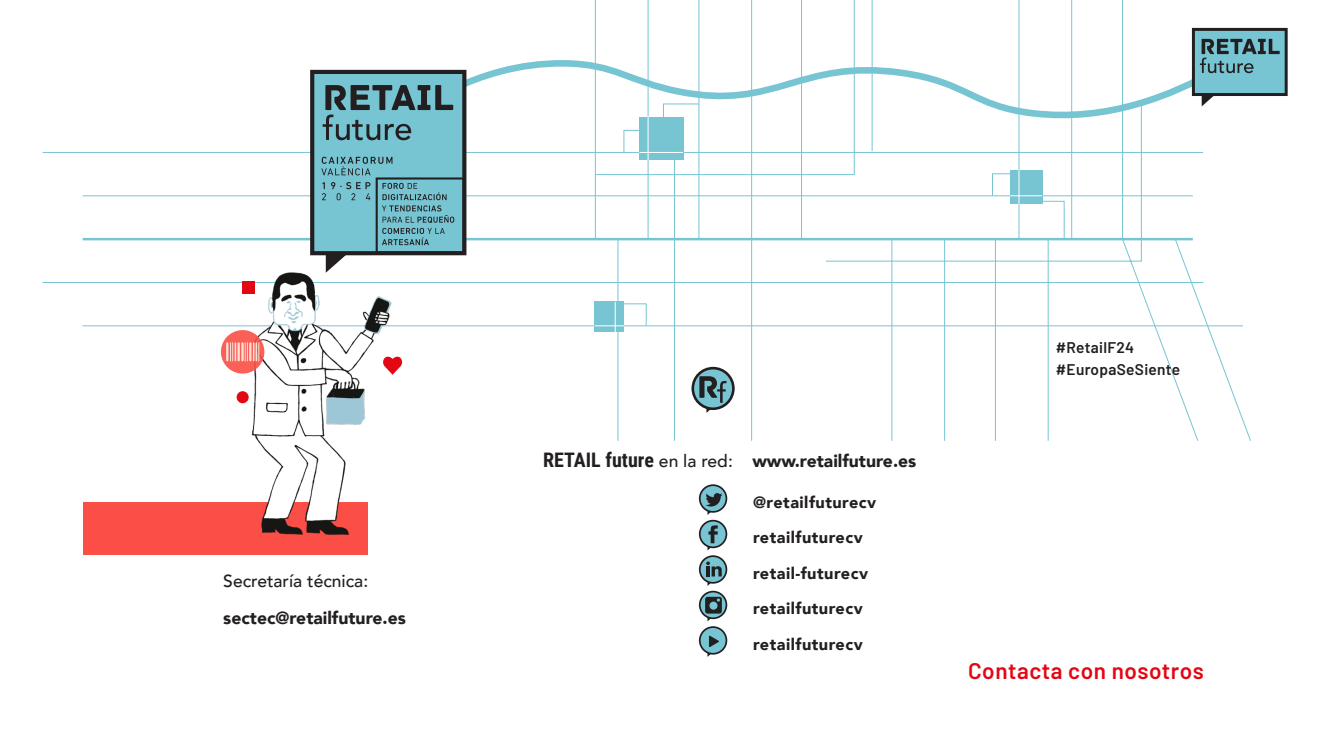
<style>
.page{position:relative;width:1322px;height:745px;background:#fff}
.page>*{position:absolute;margin:0;border:0;box-sizing:border-box;transform-origin:0 0}
.TextNormal{font:600 22.5px "Barlow";letter-spacing:.025em;color:#e30613}
.t1{font:900 17.5px "Avenir";color:#231f20}
.t2{font:500 17.5px "Avenir";color:#231f20}
.t3{font:900 16.25px "Avenir";letter-spacing:.03em;color:#231f20}
.t4{font:600 15.38px "Barlow";letter-spacing:.02em;color:#231f20}
.s1{font-family:"Roboto Condensed";font-weight:700;font-size:20px}
.s2{font-weight:500}
</style>
<div class="page">
<div style="left:83px;top:502px;width:285px;height:53px;background:#fa4e46"></div>
<svg style="left:444px;top:57px;width:151px;height:72px"></svg>
<hr style="left:83px;top:195px;width:1109px;height:1px;background:#77c5d3">
<hr style="left:83px;top:238px;width:1109px;height:2px;background:#77c5d3">
<hr style="left:43px;top:152px;width:1160px;height:1px;background:#77c5d3">
<hr style="left:82px;top:325px;width:1161px;height:1px;background:#77c5d3">
<hr style="left:43px;top:282px;width:1160px;height:1px;background:#77c5d3">
<svg style="left:595px;top:0;width:656px;height:441px"></svg>
<div style="left:639px;top:117px;width:44px;height:43px;background:#77c5d3"></div>
<div style="left:595px;top:301px;width:29px;height:31px;background:#77c5d3"></div>
<div style="left:1010px;top:170px;width:33px;height:34px;background:#77c5d3"></div>
<hr style="left:647px;top:116px;width:1px;height:44px;background:#fff">
<hr style="left:1018px;top:170px;width:1px;height:34px;background:#fff">
<hr style="left:615px;top:301px;width:1px;height:31px;background:#fff">
<hr style="left:639px;top:152px;width:44px;height:1px;background:#fff">
<svg style="left:595px;top:325px;width:29px;height:1px"></svg>
<hr style="left:1010px;top:195px;width:32px;height:1px;background:#fff">
<div style="left:700px;top:485px;width:26px;height:26px;background:#77c5d3;border-radius:50%"></div>
<div style="left:699px;top:484px;width:28px;height:28px;border:2px solid #231f20;border-radius:50%"></div>
<svg style="left:700px;top:520px;width:26px;height:27px"></svg>
<div style="left:699px;top:519px;width:28px;height:29px;border:2px solid #231f20;border-radius:50%"></div>
<svg style="left:700px;top:555px;width:26px;height:27px"></svg>
<div style="left:699px;top:555px;width:28px;height:28px;border:2px solid #231f20;border-radius:50%"></div>
<svg style="left:700px;top:591px;width:26px;height:27px"></svg>
<div style="left:699px;top:590px;width:28px;height:28px;border:2px solid #231f20;border-radius:50%"></div>
<div style="left:700px;top:626px;width:26px;height:27px;background:#77c5d3;border-radius:50%"></div>
<div style="left:699px;top:625px;width:28px;height:29px;border:2px solid #231f20;border-radius:50%"></div>
<svg style="left:707px;top:652px;width:4px;height:4px"></svg>
<svg style="left:693px;top:368px;width:40px;height:40px"></svg>
<div style="left:691px;top:366px;width:43px;height:44px;border:3px solid #231f20;border-radius:50%"></div>
<svg style="left:706px;top:408px;width:6px;height:4px"></svg>
<svg style="left:699px;top:376px;width:27px;height:26px"></svg>
<svg style="left:705px;top:493px;width:17px;height:21px"></svg>
<svg style="left:706px;top:561px;width:16px;height:24px"></svg>
<svg style="left:707px;top:525px;width:11px;height:25px"></svg>
<svg style="left:705px;top:596px;width:17px;height:25px"></svg>
<svg style="left:709px;top:635px;width:10px;height:11px"></svg>
<div style="left:1193px;top:29px;width:93px;height:65px;background:#77c5d3"></div>
<div style="left:1192px;top:28px;width:95px;height:68px;border:3px solid #231f20"></div>
<svg style="left:1201px;top:94px;width:14px;height:12px"></svg>
<svg style="left:1200px;top:39px;width:79px;height:34px"></svg>
<img style="left:215px;top:240px;width:198px;height:295px">
<svg style="left:220px;top:328px;width:46px;height:46px"></svg>
<svg style="left:382px;top:355px;width:21px;height:19px"></svg>
<div style="left:237px;top:391px;width:12px;height:12px;background:#e30613;border-radius:50%"></div>
<div style="left:242px;top:281px;width:12px;height:12px;background:#e30613"></div>
<div style="left:312px;top:72px;width:152px;height:181px;background:#77c5d3"></div>
<div style="left:310px;top:70px;width:156px;height:185px;border:4px solid #231f20"></div>
<svg style="left:323px;top:85px;width:130px;height:55px"></svg>
<svg style="left:326px;top:252px;width:22px;height:20px"></svg>
<div style="left:376px;top:177px;width:89px;height:76px;border:2px solid #231f20"></div>
<svg style="left:322px;top:182px;width:48px;height:18px"></svg>
<svg style="left:382px;top:183px;width:72px;height:62px"></svg>
<svg style="left:321px;top:157px;width:71px;height:18px"></svg>
<p class="t2" style="left:223px;top:565px;width:146px">Secretaría técnica:</p>
<p class="t1" style="left:223px;top:602px;width:184px">sectec@retailfuture.es</p>
<p class="t1" style="left:543px;top:446px;width:375px"><span class="s1">RETAIL future</span> <span class="s2">en la red:</span> www.retailfuture.es</p>
<p class="t3" style="left:753px;top:488px;width:125px">@retailfuturecv</p>
<p class="t3" style="left:753px;top:523px;width:111px">retailfuturecv</p>
<p class="t3" style="left:753px;top:558px;width:116px">retail-futurecv</p>
<p class="t3" style="left:753px;top:594px;width:111px">retailfuturecv</p>
<p class="t3" style="left:753px;top:629px;width:111px">retailfuturecv</p>
<p class="t4" style="left:1056px;top:336px;width:80px">#RetailF24</p>
<p class="t4" style="left:1056px;top:358px;width:126px">#EuropaSeSiente</p>
<p class="TextNormal" style="left:968px;top:654px;width:237px">Contacta con nosotros</p>
</div>
